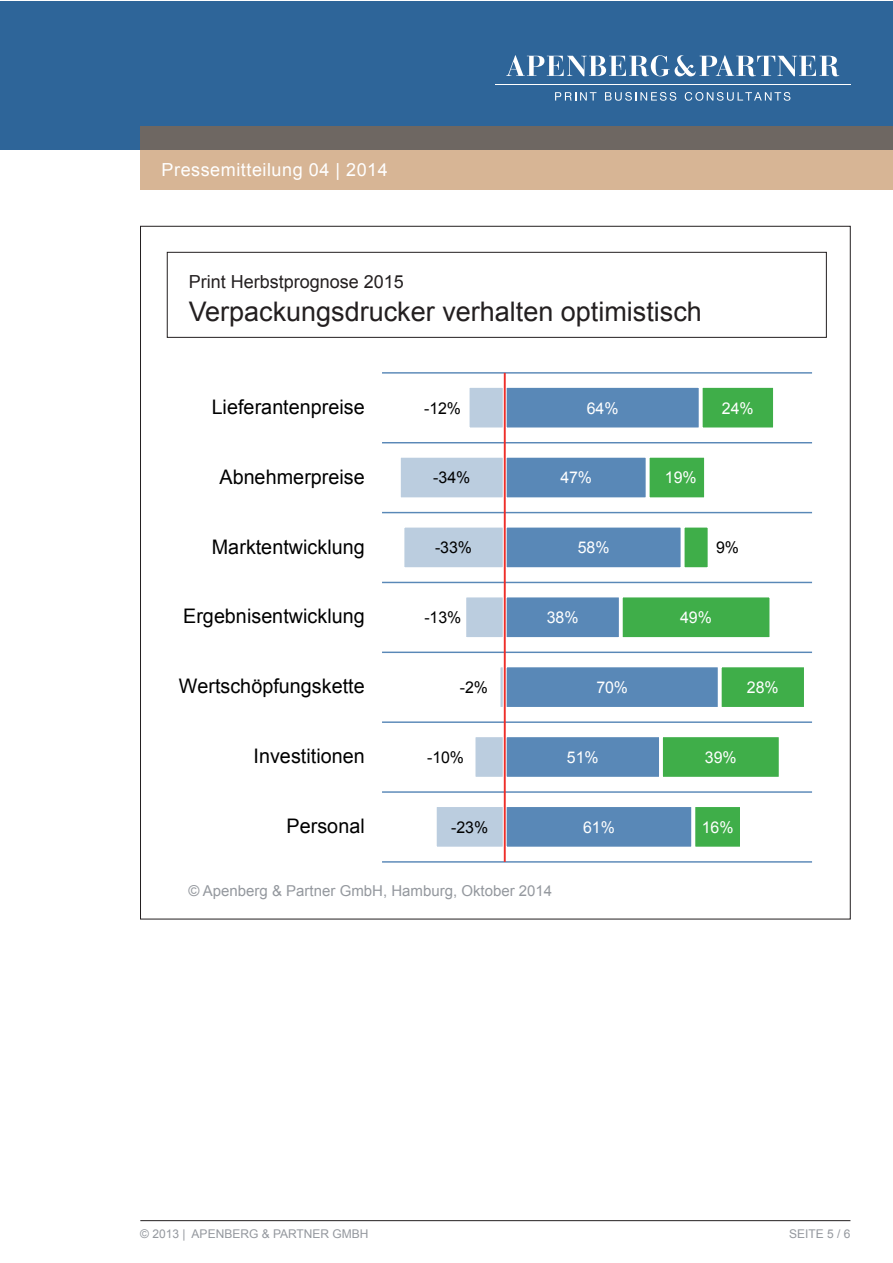
<style>
.page{position:relative;width:893px;height:1263px;background:#fff}
.page>*{position:absolute;margin:0;border:0;box-sizing:border-box;transform-origin:0 0}
.t1{font:27px "Arial";color:#231f20}
.t2{font:20.1px "Arial";color:#000}
.t3{font:18px "Arial";letter-spacing:.03em;color:#fff}
.t4{font:18px "Arial";color:#231f20}
.t5{font:16.2px "Arial";letter-spacing:-.005em;color:#fff}
.t6{font:16.2px "Arial";letter-spacing:-.005em;color:#000}
.t7{font:15px "Arial";color:#94989e}
.t8{font:12px "Arial";color:#94989e}
</style>
<div class="page">
<div style="left:0;top:1px;width:893px;height:149px;background:#2e6599"></div>
<svg style="left:140px;top:126px;width:753px;height:64px;background:#af9781"></svg>
<svg style="left:506px;top:55px;width:333px;height:21px"></svg>
<svg style="left:555px;top:92px;width:41px;height:9px"></svg>
<svg style="left:605px;top:92px;width:71px;height:9px"></svg>
<svg style="left:685px;top:92px;width:105px;height:9px"></svg>
<hr style="left:495px;top:84px;width:355px;height:1px;background:#fff">
<hr style="left:140px;top:1220px;width:710px;height:1px;background:#231f20">
<div style="left:167px;top:252px;width:659px;height:86px;border:1px solid #231f20"></div>
<hr style="left:382px;top:861px;width:430px;height:2px;background:#5988b7">
<hr style="left:382px;top:791px;width:430px;height:2px;background:#5988b7">
<hr style="left:382px;top:721px;width:430px;height:2px;background:#5988b7">
<hr style="left:382px;top:652px;width:430px;height:1px;background:#5988b7">
<hr style="left:382px;top:582px;width:430px;height:1px;background:#5988b7">
<hr style="left:382px;top:512px;width:430px;height:1px;background:#5988b7">
<hr style="left:382px;top:442px;width:430px;height:1px;background:#5988b7">
<hr style="left:382px;top:372px;width:430px;height:2px;background:#5988b7">
<div style="left:435px;top:805px;width:70px;height:44px;background:#bbcddf"></div>
<div style="left:433px;top:803px;width:74px;height:47px;border:4px solid #fff"></div>
<div style="left:474px;top:735px;width:31px;height:44px;background:#bbcddf"></div>
<div style="left:472px;top:733px;width:35px;height:48px;border:4px solid #fff"></div>
<div style="left:497px;top:663px;width:10px;height:48px;border:4px solid #fff"></div>
<div style="left:464px;top:595px;width:41px;height:44px;background:#bbcddf"></div>
<div style="left:462px;top:594px;width:45px;height:47px;border:4px solid #fff"></div>
<div style="left:402px;top:526px;width:103px;height:43px;background:#bbcddf"></div>
<div style="left:401px;top:524px;width:106px;height:47px;border:4px solid #fff"></div>
<div style="left:399px;top:456px;width:106px;height:43px;background:#bbcddf"></div>
<div style="left:397px;top:454px;width:110px;height:47px;border:4px solid #fff"></div>
<div style="left:468px;top:386px;width:37px;height:43px;background:#bbcddf"></div>
<div style="left:466px;top:384px;width:41px;height:47px;border:4px solid #fff"></div>
<div style="left:505px;top:805px;width:188px;height:44px;background:#5988b7"></div>
<div style="left:503px;top:803px;width:192px;height:47px;border:4px solid #fff"></div>
<div style="left:505px;top:735px;width:156px;height:44px;background:#5988b7"></div>
<div style="left:503px;top:733px;width:160px;height:48px;border:4px solid #fff"></div>
<div style="left:505px;top:665px;width:215px;height:44px;background:#5988b7"></div>
<div style="left:503px;top:663px;width:219px;height:48px;border:4px solid #fff"></div>
<div style="left:505px;top:595px;width:116px;height:44px;background:#5988b7"></div>
<div style="left:503px;top:594px;width:120px;height:47px;border:4px solid #fff"></div>
<div style="left:505px;top:526px;width:178px;height:43px;background:#5988b7"></div>
<div style="left:503px;top:524px;width:182px;height:47px;border:4px solid #fff"></div>
<div style="left:505px;top:456px;width:143px;height:43px;background:#5988b7"></div>
<div style="left:503px;top:454px;width:147px;height:47px;border:4px solid #fff"></div>
<div style="left:505px;top:386px;width:196px;height:43px;background:#5988b7"></div>
<div style="left:503px;top:384px;width:200px;height:47px;border:4px solid #fff"></div>
<div style="left:693px;top:805px;width:49px;height:44px;background:#3fae49"></div>
<div style="left:691px;top:803px;width:53px;height:47px;border:4px solid #fff"></div>
<div style="left:661px;top:735px;width:120px;height:44px;background:#3fae49"></div>
<div style="left:659px;top:733px;width:124px;height:48px;border:4px solid #fff"></div>
<div style="left:720px;top:665px;width:86px;height:44px;background:#3fae49"></div>
<div style="left:718px;top:663px;width:90px;height:48px;border:4px solid #fff"></div>
<div style="left:621px;top:595px;width:150px;height:44px;background:#3fae49"></div>
<div style="left:619px;top:594px;width:154px;height:47px;border:4px solid #fff"></div>
<div style="left:683px;top:526px;width:26px;height:43px;background:#3fae49"></div>
<div style="left:681px;top:524px;width:30px;height:47px;border:4px solid #fff"></div>
<div style="left:648px;top:456px;width:58px;height:43px;background:#3fae49"></div>
<div style="left:646px;top:454px;width:62px;height:47px;border:4px solid #fff"></div>
<div style="left:701px;top:386px;width:74px;height:43px;background:#3fae49"></div>
<div style="left:699px;top:384px;width:78px;height:47px;border:4px solid #fff"></div>
<hr style="left:504px;top:373px;width:2px;height:489px;background:#ee2f2a">
<p class="t3" style="left:162px;top:158px;width:228px">Pressemitteilung 04 | 2014</p>
<p class="t4" style="left:189px;top:270px;width:217px">Print Herbstprognose 2015</p>
<h1 class="t1" style="left:189px;top:294px;width:515px">Verpackungsdrucker verhalten optimistisch</h1>
<p class="t2" style="left:212px;top:394px;width:155px">Lieferantenpreise</p>
<p class="t6" style="left:424px;top:397px;width:38px">-12%</p>
<p class="t5" style="left:587px;top:397px;width:33px">64%</p>
<p class="t5" style="left:722px;top:397px;width:33px">24%</p>
<p class="t2" style="left:219px;top:463px;width:147px">Abnehmerpreise</p>
<p class="t6" style="left:433px;top:467px;width:38px">-34%</p>
<p class="t5" style="left:560px;top:467px;width:33px">47%</p>
<p class="t5" style="left:665px;top:467px;width:33px">19%</p>
<p class="t2" style="left:212px;top:533px;width:154px">Marktentwicklung</p>
<p class="t6" style="left:435px;top:537px;width:38px">-33%</p>
<p class="t5" style="left:578px;top:537px;width:33px">58%</p>
<p class="t6" style="left:716px;top:537px;width:24px">9%</p>
<p class="t2" style="left:183px;top:603px;width:183px">Ergebnisentwicklung</p>
<p class="t6" style="left:424px;top:607px;width:38px">-13%</p>
<p class="t5" style="left:547px;top:607px;width:33px">38%</p>
<p class="t5" style="left:680px;top:607px;width:33px">49%</p>
<p class="t2" style="left:179px;top:673px;width:187px">Wertschöpfungskette</p>
<p class="t6" style="left:460px;top:677px;width:30px">-2%</p>
<p class="t5" style="left:596px;top:677px;width:33px">70%</p>
<p class="t5" style="left:747px;top:677px;width:33px">28%</p>
<p class="t2" style="left:254px;top:743px;width:113px">Investitionen</p>
<p class="t6" style="left:427px;top:746px;width:38px">-10%</p>
<p class="t5" style="left:567px;top:746px;width:33px">51%</p>
<p class="t5" style="left:705px;top:746px;width:33px">39%</p>
<p class="t2" style="left:287px;top:813px;width:80px">Personal</p>
<p class="t6" style="left:451px;top:816px;width:38px">-23%</p>
<p class="t5" style="left:583px;top:816px;width:33px">61%</p>
<p class="t5" style="left:702px;top:816px;width:33px">16%</p>
<p class="t7" style="left:189px;top:880px;width:365px">© Apenberg &amp; Partner GmbH, Hamburg, Oktober 2014</p>
<p class="t8" style="left:140px;top:1225px;width:230px">© 2013 | APENBERG &amp; PARTNER GMBH</p>
<p class="t8" style="left:789px;top:1225px;width:63px">SEITE 5 / 6</p>
</div>
